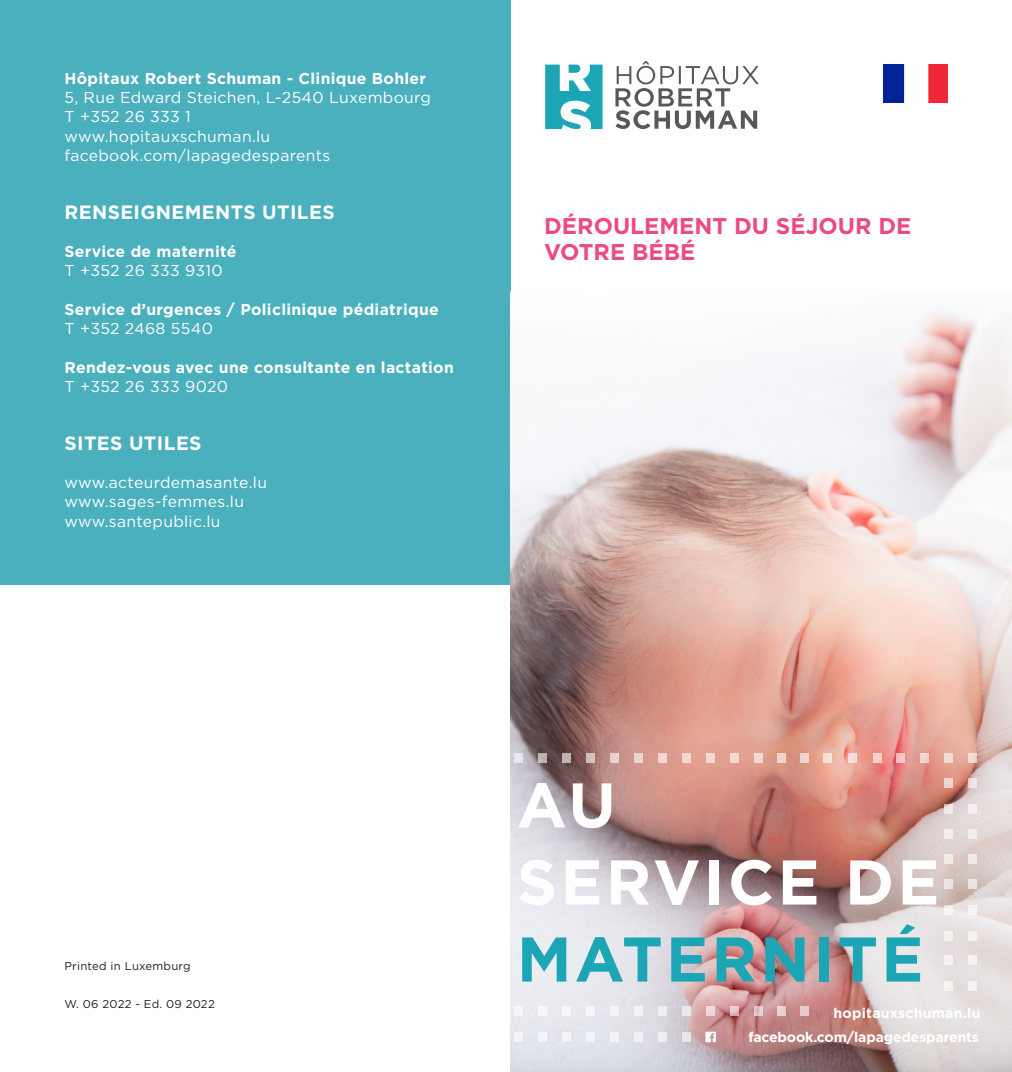
<style>
.page{position:relative;width:1012px;height:1072px;background:#fff}
.page>*{position:absolute;margin:0;border:0;box-sizing:border-box;transform-origin:0 0}
._00_Headline_Flyer_v{font:700 63px "Gotham";letter-spacing:.05em;color:#fff}
._00_Headline_Flyer_v-2{font:700 63px "Gotham";letter-spacing:.05em;color:#1ca6b5}
._00_Headline_Flyer{font:700 63px "Gotham";color:#fff}
._01_H1_Pantone205{font:700 22.75px/26.2px "Gotham";color:#ec4b80}
._01_H1_white{font:700 19.25px "Gotham";letter-spacing:.02em;color:#fff}
._02_body_white{font:15.75px "Gotham";letter-spacing:.02em;color:#fff}
._02_body_white-2{font:700 15.75px "Gotham";letter-spacing:.02em;color:#fff}
._03_body{font:700 14px "Gotham";letter-spacing:-.01em;color:#fff}
._03_body-2{font:700 14px "Gotham";letter-spacing:.02em;color:#fff}
.t1{font:11.38px "Gotham";letter-spacing:.02em;color:#231f20}
</style>
<div class="page">
<div style="left:0;top:0;width:511px;height:584px;background:#4bb0be"></div>
<img style="left:511px;top:311px;width:500px;height:760px">
<div style="left:514px;top:1006px;width:9px;height:9px;background:#f6f7f9"></div>
<div style="left:514px;top:1032px;width:9px;height:9px;background:#f4f5f7"></div>
<div style="left:514px;top:753px;width:9px;height:9px;background:#e8e7eb"></div>
<div style="left:538px;top:1006px;width:9px;height:9px;background:#f6f6f8"></div>
<div style="left:538px;top:1032px;width:9px;height:9px;background:#f3f4f7"></div>
<div style="left:562px;top:1006px;width:9px;height:9px;background:#f6f6f8"></div>
<div style="left:538px;top:753px;width:9px;height:9px;background:#bab1b1"></div>
<div style="left:562px;top:1032px;width:9px;height:9px;background:#f4f4f7"></div>
<div style="left:586px;top:1006px;width:9px;height:9px;background:#f5f5f7"></div>
<div style="left:586px;top:1032px;width:9px;height:9px;background:#f3f4f7"></div>
<div style="left:562px;top:753px;width:9px;height:9px;background:#bcb1b0"></div>
<div style="left:610px;top:1006px;width:8px;height:9px;background:#f4f4f7"></div>
<div style="left:634px;top:1006px;width:8px;height:9px;background:#f3f3f5"></div>
<div style="left:610px;top:1032px;width:8px;height:9px;background:#f2f3f6"></div>
<div style="left:634px;top:1032px;width:8px;height:9px;background:#f2f2f5"></div>
<div style="left:586px;top:753px;width:9px;height:9px;background:#d2c0be"></div>
<div style="left:658px;top:1006px;width:8px;height:9px;background:#efeef1"></div>
<div style="left:682px;top:1006px;width:8px;height:9px;background:#ebe8eb"></div>
<div style="left:658px;top:1032px;width:8px;height:9px;background:#eeeef1"></div>
<div style="left:682px;top:1032px;width:8px;height:9px;background:#e9e6ea"></div>
<div style="left:706px;top:1006px;width:8px;height:9px;background:#efd8d7"></div>
<div style="left:610px;top:753px;width:8px;height:9px;background:#e6d2cf"></div>
<svg style="left:730px;top:1006px;width:8px;height:9px"></svg>
<div style="left:968px;top:980px;width:9px;height:10px;background:#f4f2f2"></div>
<div style="left:968px;top:955px;width:9px;height:9px;background:#f4f1f1"></div>
<div style="left:634px;top:753px;width:8px;height:9px;background:#edd5d1"></div>
<div style="left:968px;top:879px;width:9px;height:10px;background:#ebe4e2"></div>
<svg style="left:754px;top:1006px;width:8px;height:9px"></svg>
<div style="left:968px;top:854px;width:9px;height:9px;background:#efe8e6"></div>
<div style="left:777px;top:1006px;width:9px;height:9px;background:#e8d0d1"></div>
<div style="left:945px;top:980px;width:8px;height:10px;background:#f4f2f2"></div>
<div style="left:968px;top:905px;width:9px;height:9px;background:#f5f3f3"></div>
<div style="left:968px;top:931px;width:9px;height:9px;background:#f5f1f1"></div>
<svg style="left:968px;top:778px;width:9px;height:10px"></svg>
<div style="left:968px;top:753px;width:9px;height:9px;background:#f4dbd1"></div>
<div style="left:800px;top:1006px;width:9px;height:9px;background:#e7cacc"></div>
<div style="left:658px;top:753px;width:8px;height:9px;background:#efd6d0"></div>
<div style="left:968px;top:804px;width:9px;height:9px;background:#f4f0f0"></div>
<div style="left:968px;top:829px;width:9px;height:10px;background:#f3efee"></div>
<div style="left:945px;top:955px;width:8px;height:9px;background:#f4f1f2"></div>
<div style="left:945px;top:879px;width:8px;height:10px;background:#ece5e2"></div>
<div style="left:682px;top:753px;width:8px;height:9px;background:#f2d7d1"></div>
<div style="left:945px;top:854px;width:8px;height:9px;background:#f1eceb"></div>
<svg style="left:945px;top:905px;width:8px;height:9px"></svg>
<div style="left:945px;top:931px;width:8px;height:9px;background:#f4f1f1"></div>
<div style="left:945px;top:778px;width:8px;height:10px;background:#f1d4cd"></div>
<div style="left:945px;top:753px;width:8px;height:9px;background:#f4dbd5"></div>
<svg style="left:945px;top:804px;width:8px;height:9px"></svg>
<div style="left:945px;top:829px;width:8px;height:10px;background:#f2eeed"></div>
<div style="left:706px;top:753px;width:8px;height:9px;background:#f3d9d2"></div>
<div style="left:921px;top:753px;width:8px;height:9px;background:#f3d4d1"></div>
<div style="left:730px;top:753px;width:8px;height:9px;background:#f3d9d2"></div>
<div style="left:897px;top:753px;width:8px;height:9px;background:#f6c5c7"></div>
<div style="left:873px;top:753px;width:9px;height:9px;background:#f6d0cc"></div>
<div style="left:754px;top:753px;width:8px;height:9px;background:#f3d9d2"></div>
<div style="left:849px;top:753px;width:8px;height:9px;background:#f7dbd8"></div>
<div style="left:824px;top:753px;width:8px;height:9px;background:#f7e0d8"></div>
<div style="left:800px;top:753px;width:9px;height:9px;background:#f0d4cb"></div>
<div style="left:777px;top:753px;width:9px;height:9px;background:#f0d4cb"></div>
<svg style="left:545px;top:65px;width:58px;height:64px"></svg>
<svg style="left:615px;top:61px;width:144px;height:68px"></svg>
<svg style="left:705px;top:1031px;width:11px;height:11px"></svg>
<img style="left:511px;top:775px;width:429px;height:222px">
<img style="left:883px;top:64px;width:64px;height:38px">
<p class="_02_body_white-2" style="left:64px;top:68px;width:363px">Hôpitaux Robert Schuman - Clinique Bohler</p>
<p class="_02_body_white" style="left:64px;top:89px;width:368px">5, Rue Edward Steichen, L-2540 Luxembourg</p>
<p class="_02_body_white" style="left:64px;top:108px;width:128px">T +352 26 333 1</p>
<p class="_02_body_white" style="left:64px;top:127px;width:207px">www.hopitauxschuman.lu</p>
<p class="_02_body_white" style="left:64px;top:146px;width:267px">facebook.com/lapagedesparents</p>
<p class="_01_H1_white" style="left:64px;top:199px;width:272px">RENSEIGNEMENTS UTILES</p>
<p class="_02_body_white-2" style="left:64px;top:241px;width:173px">Service de maternité</p>
<p class="_02_body_white" style="left:64px;top:262px;width:160px">T +352 26 333 9310</p>
<p class="_02_body_white-2" style="left:64px;top:299px;width:376px">Service d’urgences / Policlinique pédiatrique</p>
<p class="_02_body_white" style="left:64px;top:320px;width:150px">T +352 2468 5540</p>
<p class="_02_body_white-2" style="left:64px;top:356px;width:391px">Rendez-vous avec une consultante en lactation</p>
<p class="_02_body_white" style="left:64px;top:377px;width:165px">T +352 26 333 9020</p>
<p class="_01_H1_white" style="left:64px;top:430px;width:139px">SITES UTILES</p>
<p class="_02_body_white" style="left:64px;top:474px;width:204px">www.acteurdemasante.lu</p>
<p class="_02_body_white" style="left:64px;top:493px;width:181px">www.sages-femmes.lu</p>
<p class="_02_body_white" style="left:64px;top:512px;width:158px">www.santepublic.lu</p>
<p class="_01_H1_Pantone205" style="left:544px;top:213px;width:369px">DÉROULEMENT DU SÉJOUR DE<br>VOTRE BÉBÉ</p>
<p class="t1" style="left:64px;top:959px;width:128px">Printed in Luxemburg</p>
<p class="t1" style="left:64px;top:997px;width:152px">W. 06 2022 - Ed. 09 2022</p>
<p class="_00_Headline_Flyer" style="left:517px;top:763px;width:100px">AU</p>
<p class="_00_Headline_Flyer_v" style="left:517px;top:840px;width:424px">SERVICE DE</p>
<p class="_00_Headline_Flyer_v-2" style="left:517px;top:917px;width:408px">MATERNITÉ</p>
<p class="_03_body-2" style="left:833px;top:1003px;width:148px">hopitauxschuman.lu</p>
<p class="_03_body" style="left:748px;top:1028px;width:232px">facebook.com/lapagedesparents</p>
</div>
